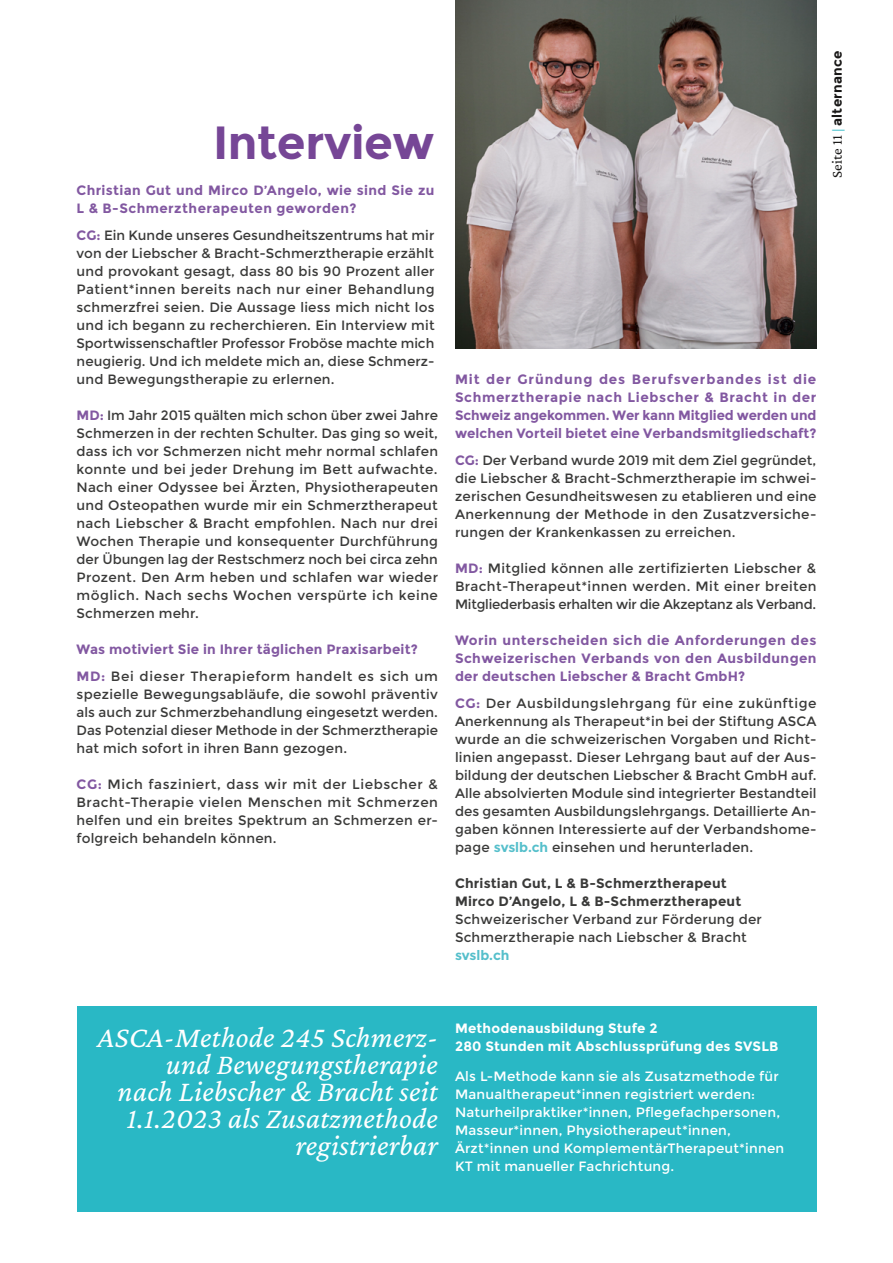
<style>
.page{position:relative;width:893px;height:1263px;background:#fff}
.page>*{position:absolute;margin:0;border:0;box-sizing:border-box;transform-origin:0 0}
.t1{font:700 46.5px "Montserrat";letter-spacing:-.005em;color:#764696}
.t2{font:italic 200 30px/27px "Crimson Pro";letter-spacing:.01em;color:#fff;text-align:right}
.t3{font:13.5px/18px "Montserrat";letter-spacing:.015em;color:#3a3a39;text-align:justify}
.t4{font:700 13.5px/18px "Montserrat";letter-spacing:.015em;color:#8258a1}
.t5{font:13.5px/18px "Montserrat";letter-spacing:.015em;color:#fff}
.t6{font:700 13.5px/18px "Montserrat";letter-spacing:.015em;color:#3a3a39}
.t7{font:700 13.5px/18px "Montserrat";letter-spacing:.015em;color:#fff}
.t8{font:700 13.5px "Montserrat";letter-spacing:.015em;color:#181716}
.t9{font:700 13.5px "Montserrat";letter-spacing:-.005em;color:#55bfcb}
.s1{font-weight:700;color:#8258a1}
.s2{font-weight:400;color:#3a3a39}
.s3{font-family:"Crimson Pro";font-weight:200;font-size:15px}
.s4{font-family:"Crimson Pro";font-weight:200;color:#29b8c5}
.s5{font-weight:700;color:#55bfcb}
</style>
<div class="page">
<div style="left:77px;top:1007px;width:739px;height:205px;background:#29b8c5"></div>
<img style="left:455px;top:0;width:361px;height:349px">
<h1 class="t1" style="left:213px;top:115px;width:223px">Interview</h1>
<p class="t4" style="left:77px;top:181px;width:359px">Christian Gut und Mirco D’Angelo, wie sind Sie zu<br>L &amp; B-Schmerztherapeuten geworden?</p>
<p class="t3" style="left:77px;top:226px;width:360px"><span class="s1">CG:</span> Ein Kunde unseres Gesundheitszentrums hat mir von der Liebscher &amp; Bracht-Schmerztherapie erzählt und provokant gesagt, dass 80 bis 90 Prozent aller Patient*innen bereits nach nur einer Behandlung schmerzfrei seien. Die Aussage liess mich nicht los und ich begann zu recherchieren. Ein Interview mit Sportwissenschaftler Professor Froböse machte mich neugierig. Und ich meldete mich an, diese Schmerz&shy;und Bewegungstherapie zu erlernen.</p>
<p class="t3" style="left:77px;top:406px;width:363px"><span class="s1">MD:</span> Im Jahr 2015 quälten mich schon über zwei Jahre Schmerzen in der rechten Schulter. Das ging so weit, dass ich vor Schmerzen nicht mehr normal schlafen konnte und bei jeder Drehung im Bett aufwachte.<br>Nach einer Odyssee bei Ärzten, Physiotherapeuten und Osteopathen wurde mir ein Schmerztherapeut nach Liebscher &amp; Bracht empfohlen. Nach nur drei Wochen Therapie und konsequenter Durchführung der Übungen lag der Restschmerz noch bei circa zehn Prozent. Den Arm heben und schlafen war wieder möglich. Nach sechs Wochen verspürte ich keine Schmerzen mehr.</p>
<p class="t4" style="left:77px;top:636px;width:363px;line-height:27px">Was motiviert Sie in Ihrer täglichen Praxisarbeit?<br>MD: <span class="s2">Bei dieser Therapieform handelt es sich um</span></p>
<p class="t3" style="left:77px;top:685px;width:363px">spezielle Bewegungsabläufe, die sowohl präventiv als auch zur Schmerzbehandlung eingesetzt werden.<br>Das Potenzial dieser Methode in der Schmerztherapie hat mich sofort in ihren Bann gezogen.</p>
<p class="t3" style="left:77px;top:775px;width:363px"><span class="s1">CG:</span> Mich fasziniert, dass wir mit der Liebscher &amp; Bracht-Therapie vielen Menschen mit Schmerzen helfen und ein breites Spektrum an Schmerzen er&shy;folgreich behandeln können.</p>
<p class="t8" style="left:829px;top:178px;width:128px;rotate:-90deg"><span class="s3">Seite 11</span> <span class="s4">|</span> alternance</p>
<p class="t4" style="left:455px;top:370px;width:363px;text-align:justify">Mit der Gründung des Berufsverbandes ist die Schmerztherapie nach Liebscher &amp; Bracht in der Schweiz angekommen. Wer kann Mitglied werden und welchen Vorteil bietet eine Verbandsmitgliedschaft?</p>
<p class="t3" style="left:455px;top:451px;width:363px"><span class="s1">CG:</span> Der Verband wurde 2019 mit dem Ziel gegründet, die Liebscher &amp; Bracht-Schmerztherapie im schwei&shy;zerischen Gesundheitswesen zu etablieren und eine Anerkennung der Methode in den Zusatzversiche&shy;rungen der Krankenkassen zu erreichen.</p>
<p class="t3" style="left:455px;top:559px;width:363px"><span class="s1">MD:</span> Mitglied können alle zertifizierten Liebscher &amp; Bracht-Therapeut*innen werden. Mit einer breiten Mitgliederbasis erhalten wir die Akzeptanz als Verband.</p>
<p class="t4" style="left:455px;top:631px;width:363px;text-align:justify">Worin unterscheiden sich die Anforderungen des Schweizerischen Verbands von den Ausbildungen der deutschen Liebscher &amp; Bracht GmbH?</p>
<p class="t3" style="left:455px;top:694px;width:363px"><span class="s1">CG:</span> Der Ausbildungslehrgang für eine zukünftige Anerkennung als Therapeut*in bei der Stiftung ASCA wurde an die schweizerischen Vorgaben und Richt&shy;linien angepasst. Dieser Lehrgang baut auf der Aus&shy;bildung der deutschen Liebscher &amp; Bracht GmbH auf.<br>Alle absolvierten Module sind integrierter Bestandteil des gesamten Ausbildungslehrgangs. Detaillierte An&shy;gaben können Interessierte auf der Verbandshome&shy;page <span class="s5">svslb.ch</span> einsehen und herunterladen.</p>
<p class="t6" style="left:455px;top:874px;width:288px">Christian Gut, L &amp; B-Schmerztherapeut<br>Mirco D’Angelo, L &amp; B-Schmerztherapeut</p>
<p class="t3" style="left:455px;top:910px;width:308px">Schweizerischer Verband zur Förderung der<br>Schmerztherapie nach Liebscher &amp; Bracht</p>
<p class="t9" style="left:455px;top:947px;width:56px">svslb.ch</p>
<h2 class="t2" style="left:98px;top:1023px;width:342px">ASCA-Methode 245 Schmerz&shy;und Bewegungstherapie<br>nach Liebscher &amp; Bracht seit<br>1.1.2023 als Zusatzmethode registrierbar</h2>
<p class="t7" style="left:455px;top:1019px;width:325px">Methodenausbildung Stufe 2<br>280 Stunden mit Abschlussprüfung des SVSLB</p>
<p class="t5" style="left:455px;top:1068px;width:331px">Als L-Methode kann sie als Zusatzmethode für Manualtherapeut*innen registriert werden:<br>Naturheilpraktiker*innen, Pflegefachpersonen, Masseur*innen, Physiotherapeut*innen, Ärzt*innen und KomplementärTherapeut*innen KT mit manueller Fachrichtung.</p>
</div>
